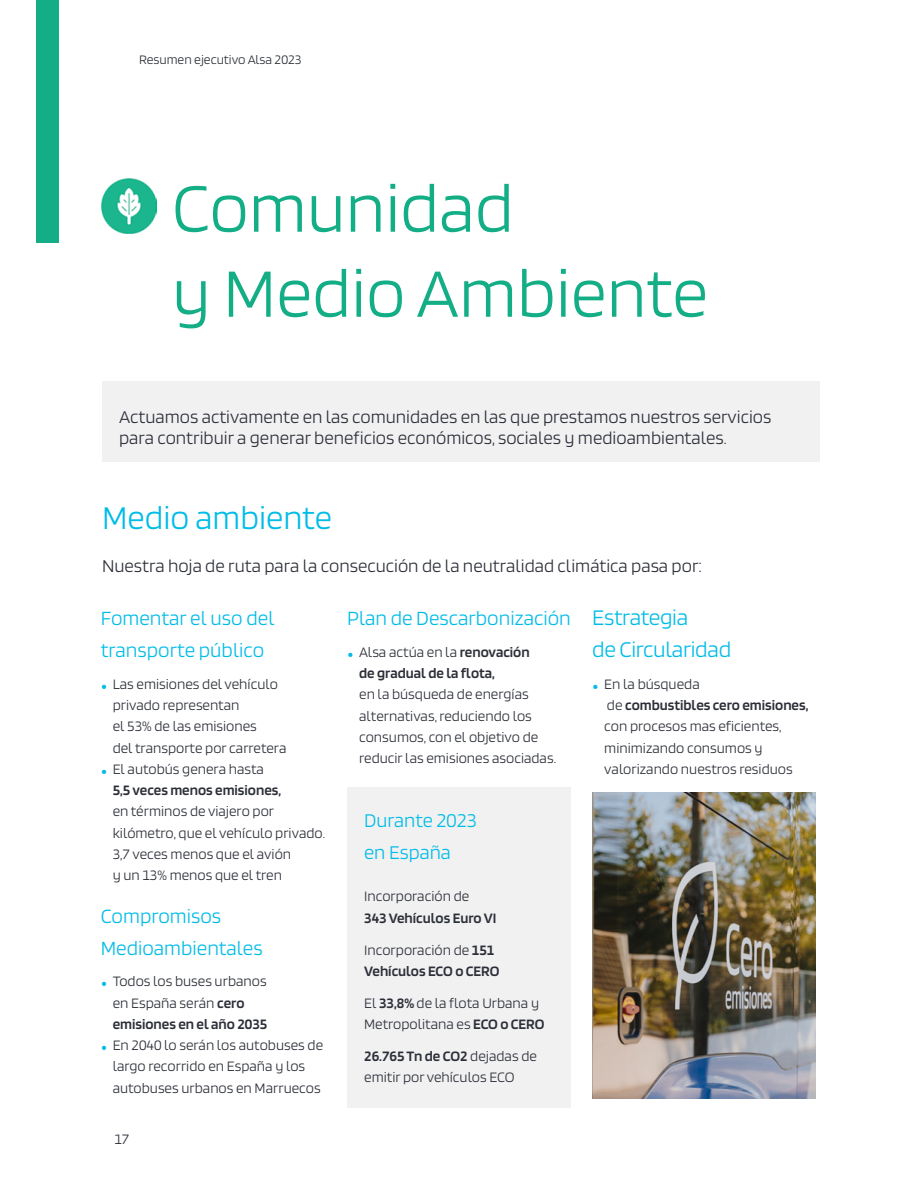
<style>
.page{position:relative;width:918px;height:1188px;background:#fff}
.page>*{position:absolute;margin:0;border:0;box-sizing:border-box;transform-origin:0 0}
.t1{font:300 72px/85.1px "Alsa";color:#13ae86}
.t2{font:300 34.5px "Alsa";color:#00bce7}
.t3{font:300 23.25px/32px "Alsa";letter-spacing:-.015em;color:#00bce7}
.t4{font:300 21px/32px "Alsa";color:#00bce7}
.t5{font:300 20.25px/32px "Alsa";color:#00bce7}
.t6{font:300 18.75px/21.3px "Alsa";color:#2c2f38}
.t7{font:300 15px/21.3px "Alsa";color:#2c2f38}
.t8{font:600 15px/32px "Alsa";color:#2c2f38}
.t9{font:300 13.5px "Alsa";color:#2c2f38}
.s1{font-family:"Avenir";font-weight:900;font-size:22.5px;color:#00bce7}
.s2{font-weight:600}
.s3{font-weight:300}
</style>
<div class="page">
<img style="left:102px;top:179px;width:54px;height:54px">
<div style="left:36px;top:0;width:22px;height:243px;background:#13ae86"></div>
<div style="left:102px;top:381px;width:717px;height:80px;background:#f1f1f2"></div>
<div style="left:347px;top:787px;width:224px;height:321px;background:#f1f1f2"></div>
<img style="left:592px;top:792px;width:224px;height:307px">
<p class="t9" style="left:139px;top:53px;width:164px">Resumen ejecutivo Alsa 2023</p>
<h1 class="t1" style="left:172px;top:167px;width:538px">Comunidad<br>y Medio Ambiente</h1>
<p class="t6" style="left:119px;top:407px;width:654px">Actuamos activamente en las comunidades en las que prestamos nuestros servicios para contribuir a generar beneficios económicos, sociales y medioambientales.</p>
<h2 class="t2" style="left:102px;top:501px;width:232px">Medio ambiente</h2>
<p class="t6" style="left:102px;top:556px;width:602px">Nuestra hoja de ruta para la consecución de la neutralidad climática pasa por:</p>
<h3 class="t4" style="left:101px;top:603px;width:175px">Fomentar el uso del transporte público</h3>
<p class="t7" style="left:101px;top:674px;width:179px"><span class="s1">.</span> Las emisiones del vehículo</p>
<p class="t7" style="left:113px;top:695px;width:128px">privado representan</p>
<p class="t7" style="left:113px;top:716px;width:146px">el 53% de las emisiones</p>
<p class="t7" style="left:113px;top:737px;width:175px">del transporte por carretera</p>
<p class="t7" style="left:101px;top:759px;width:165px"><span class="s1">.</span> El autobús genera hasta</p>
<p class="t8" style="left:113px;top:774px;width:170px">5,5 veces menos emisiones,</p>
<p class="t7" style="left:113px;top:801px;width:214px">en términos de viajero por kilómetro, que el vehículo privado.<br>3,7 veces menos que el avión<br>y un 13% menos que el tren</p>
<h3 class="t4" style="left:101px;top:900px;width:164px">Compromisos<br>Medioambientales</h3>
<p class="t7" style="left:101px;top:971px;width:168px"><span class="s1">.</span> Todos los buses urbanos</p>
<p class="t7" style="left:113px;top:992px;width:133px">en España serán <span class="s2">cero</span></p>
<p class="t8" style="left:113px;top:1008px;width:156px">emisiones en el año 2035</p>
<p class="t7" style="left:101px;top:1035px;width:224px"><span class="s1">.</span> En 2040 lo serán los autobuses de</p>
<p class="t7" style="left:113px;top:1056px;width:194px">largo recorrido en España y los</p>
<p class="t7" style="left:113px;top:1078px;width:210px">autobuses urbanos en Marruecos</p>
<h3 class="t3" style="left:592px;top:602px;width:140px">Estrategia<br>de Circularidad</h3>
<p class="t7" style="left:604px;top:674px;width:206px;text-indent:-12px"><span class="s1">.</span> En la búsqueda<br>de <span class="s2">combustibles cero emisiones, </span>con procesos mas eficientes, minimizando consumos y valorizando nuestros residuos</p>
<h3 class="t4" style="left:347px;top:603px;width:225px">Plan de Descarbonización</h3>
<p class="t8" style="left:359px;top:642px;width:172px;line-height:21.3px;text-indent:-12px"><span class="s1">.</span> <span class="s3">Alsa actúa en la</span> renovación de gradual de la flota,</p>
<p class="t7" style="left:359px;top:684px;width:198px">en la búsqueda de energías alternativas, reduciendo los consumos, con el objetivo de reducir las emisiones asociadas.</p>
<h3 class="t5" style="left:364px;top:805px;width:114px">Durante 2023 en España</h3>
<p class="t7" style="left:364px;top:886px;width:107px">Incorporación de</p>
<p class="t8" style="left:364px;top:902px;width:134px">343 Vehículos Euro VI<br><span class="s3">Incorporación de</span> 151</p>
<p class="t8" style="left:364px;top:955px;width:176px">Vehículos ECO o CERO<br><span class="s3">El</span> 33,8% <span class="s3">de la flota Urbana y</span></p>
<p class="t7" style="left:364px;top:1008px;width:182px;line-height:32px">Metropolitana es <span class="s2">ECO o CERO<br>26.765 Tn de CO2</span> dejadas de</p>
<p class="t7" style="left:364px;top:1067px;width:152px">emitir por vehículos ECO</p>
<p class="t7" style="left:114px;top:1129px;width:16px">17</p>
</div>
